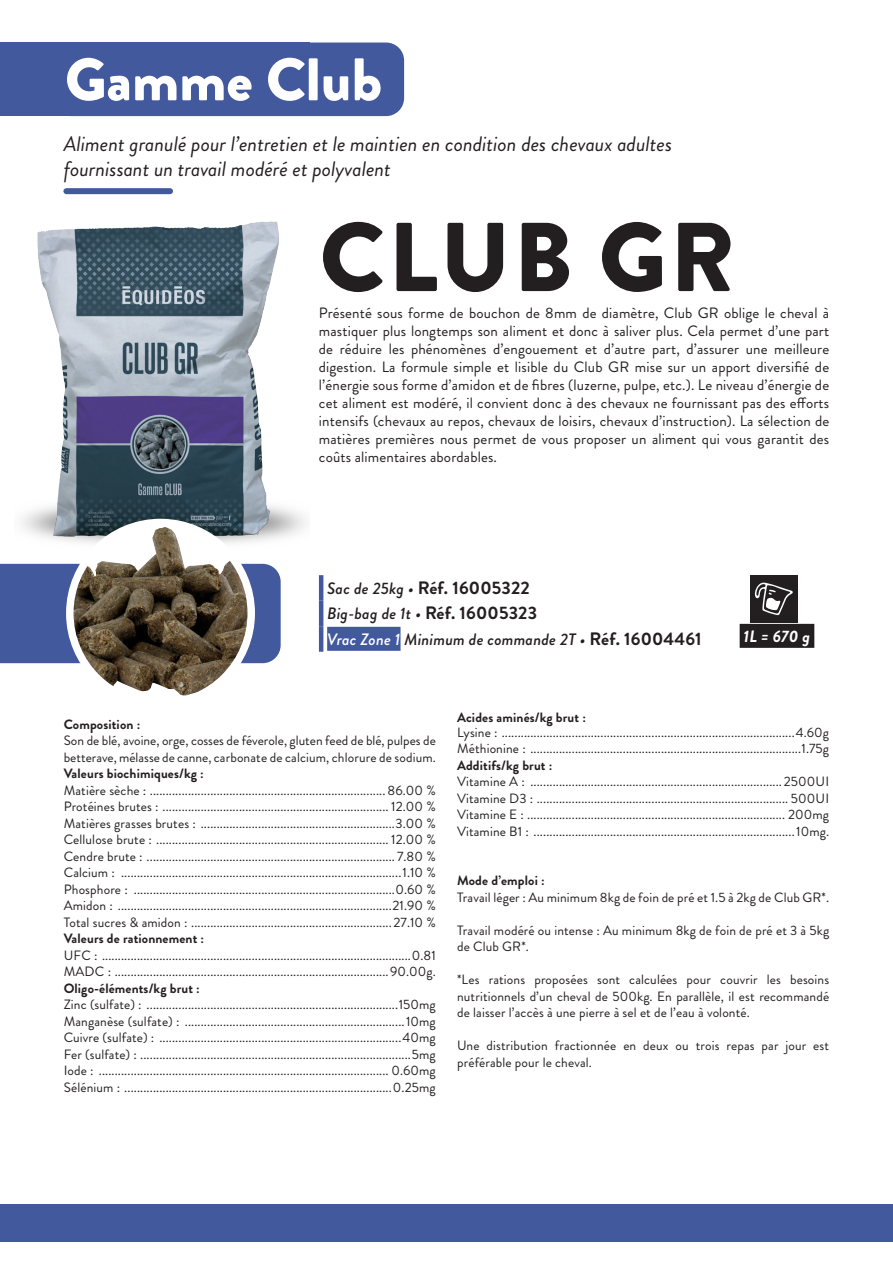
<style>
.page{position:relative;width:893px;height:1263px;background:#fff}
.page>*{position:absolute;margin:0;border:0;box-sizing:border-box;transform-origin:0 0}
.t1{font:900 97.5px "Brandon Grotesque";letter-spacing:.03em;color:#231f20}
.t2{font:900 60px "Brandon Grotesque";color:#fff}
.t3{font:italic 21px/25.2px "Brandon Grotesque";color:#231f20}
.t4{font:700 18px "Brandon Grotesque";letter-spacing:.01em;color:#231f20}
.t5{font:italic 500 16.5px/25.5px "Brandon Grotesque";letter-spacing:.01em;color:#231f20}
.t6{font:italic 700 16.5px "Brandon Grotesque";color:#fff}
.t7{font:15px/18px "Brandon Grotesque";letter-spacing:.01em;color:#231f20;text-align:justify}
.t8{font:13.5px/16.5px "Brandon Grotesque";letter-spacing:.01em;color:#231f20}
.t9{font:700 13.5px "Brandon Grotesque";letter-spacing:.01em;color:#231f20}
.s1{font-weight:500;font-style:italic;font-size:16.5px}
.s2{font-weight:700;font-style:normal;font-size:18px}
.s3{color:#fff}
</style>
<div class="page">
<div style="left:0;top:1204px;width:893px;height:38px;background:#43599d"></div>
<div style="left:66px;top:188px;width:104px;height:6px;background:#43599d"></div>
<div style="left:0;top:43px;width:309px;height:73px;background:#43599d"></div>
<div style="left:0;top:564px;width:281px;height:99px;background:#43599d"></div>
<img style="left:21px;top:221px;width:285px;height:321px">
<img style="left:70px;top:527px;width:181px;height:169px">
<div style="left:66px;top:519px;width:189px;height:189px;border:8px solid #fff;border-radius:50%"></div>
<hr style="left:319px;top:575px;width:4px;height:26px;background:#43599d">
<hr style="left:319px;top:601px;width:4px;height:25px;background:#43599d">
<hr style="left:319px;top:626px;width:4px;height:26px;background:#43599d">
<div style="left:327px;top:627px;width:74px;height:24px;background:#43599d"></div>
<div style="left:52px;top:43px;width:352px;height:73px;background:#43599d;border-radius:18px"></div>
<div style="left:750px;top:575px;width:48px;height:48px;background:#231f20"></div>
<svg style="left:754px;top:582px;width:39px;height:33px"></svg>
<div style="left:740px;top:624px;width:74px;height:24px;background:#231f20"></div>
<h2 class="t2" style="left:65px;top:37px;width:319px">Gamme Club</h2>
<h3 class="t3" style="left:64px;top:131px;width:610px">Aliment granulé pour l’entretien et le maintien en condition des chevaux adultes fournissant un travail modéré et polyvalent</h3>
<h1 class="t1" style="left:320px;top:188px;width:417px">CLUB GR</h1>
<p class="t7" style="left:319px;top:322px;width:512px">mastiquer plus longtemps son aliment et donc à saliver plus. Cela permet d’une part de réduire les phénomènes d’engouement et d’autre part, d’assurer une meilleure digestion. La formule simple et lisible du Club GR mise sur un apport diversifié de l’énergie sous forme d’amidon et de fibres (luzerne, pulpe, etc.). Le niveau d’énergie de cet aliment est modéré, il convient donc à des chevaux ne fournissant pas des efforts intensifs (chevaux au repos, chevaux de loisirs, chevaux d’instruction). La sélection de matières premières nous permet de vous proposer un aliment qui vous garantit des coûts alimentaires abordables.</p>
<p class="t7" style="left:319px;top:304px;width:512px">Présenté sous forme de bouchon de 8mm de diamètre, Club GR oblige le cheval à</p>
<h3 class="t4" style="left:327px;top:575px;width:204px"><span class="s1">Sac de 25kg •</span> Réf. 16005322</h3>
<p class="t5" style="left:327px;top:601px;width:376px">Big-bag de 1t • <span class="s2">Réf. 16005323<br></span><span class="s3">Vrac Zone 1</span> Minimum de commande 2T • <span class="s2">Réf. 16004461</span></p>
<p class="t6" style="left:743px;top:624px;width:68px">1L = 670 g</p>
<p class="t9" style="left:64px;top:715px;width:78px">Composition :</p>
<p class="t8" style="left:64px;top:733px;width:374px">Son de blé, avoine, orge, cosses de féverole, gluten feed de blé, pulpes de betterave, mélasse de canne, carbonate de calcium, chlorure de sodium.</p>
<p class="t9" style="left:64px;top:764px;width:142px">Valeurs biochimiques/kg :</p>
<p class="t8" style="left:64px;top:782px;width:374px;text-align:justify">Matière sèche : .......................................................................... 86.00 % Protéines brutes : ....................................................................... 12.00 % Matières grasses brutes : .............................................................3.00 % Cellulose brute : ......................................................................... 12.00 % Cendre brute : .............................................................................. 7.80 % Calcium : ........................................................................................1.10 % Phosphore : ..................................................................................0.60 % Amidon : ......................................................................................21.90 % Total sucres &amp; amidon : ...............................................................27.10 %</p>
<p class="t9" style="left:64px;top:929px;width:142px">Valeurs de rationnement :</p>
<p class="t8" style="left:64px;top:947px;width:374px">UFC : .................................................................................................0.81<br>MADC : ......................................................................................90.00g.</p>
<p class="t9" style="left:64px;top:979px;width:138px">Oligo-éléments/kg brut :</p>
<p class="t8" style="left:64px;top:997px;width:374px;text-align:justify">Zinc (sulfate) : ...............................................................................150mg Manganèse (sulfate) : .....................................................................10mg Cuivre (sulfate) : ............................................................................40mg Fer (sulfate) : .....................................................................................5mg Iode : ........................................................................................... 0.60mg Sélénium : ....................................................................................0.25mg</p>
<p class="t9" style="left:457px;top:708px;width:130px">Acides aminés/kg brut :</p>
<p class="t8" style="left:457px;top:724px;width:374px">Lysine : ............................................................................................4.60g<br>Méthionine : .....................................................................................1.75g</p>
<p class="t9" style="left:457px;top:756px;width:97px">Additifs/kg brut :</p>
<p class="t8" style="left:457px;top:773px;width:374px;text-align:justify">Vitamine A : ............................................................................... 2500UI Vitamine D3 : ............................................................................... 500UI Vitamine E : ................................................................................. 200mg Vitamine B1 : ..................................................................................10mg.</p>
<p class="t9" style="left:457px;top:871px;width:89px">Mode d’emploi :</p>
<p class="t8" style="left:457px;top:889px;width:374px">Travail léger : Au minimum 8kg de foin de pré et 1.5 à 2kg de Club GR*.</p>
<p class="t8" style="left:457px;top:922px;width:374px">Travail modéré ou intense : Au minimum 8kg de foin de pré et 3 à 5kg de Club GR*.</p>
<p class="t8" style="left:457px;top:971px;width:374px;text-align:justify">*Les rations proposées sont calculées pour couvrir les besoins nutritionnels d’un cheval de 500kg. En parallèle, il est recommandé de laisser l’accès à une pierre à sel et de l’eau à volonté.</p>
<p class="t8" style="left:457px;top:1037px;width:374px">Une distribution fractionnée en deux ou trois repas par jour est préférable pour le cheval.</p>
</div>
